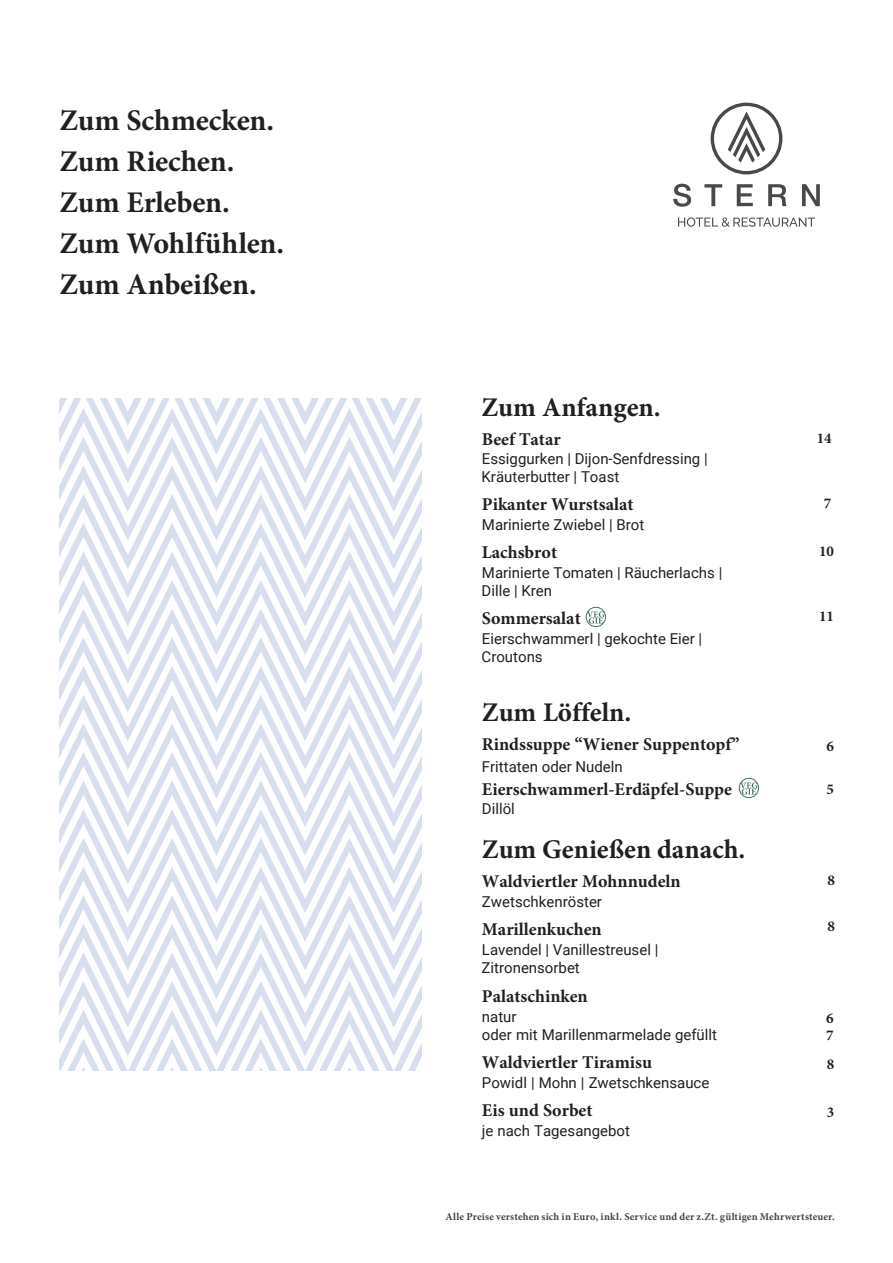
<style>
.page{position:relative;width:893px;height:1263px;background:#fff}
.page>*{position:absolute;margin:0;border:0;box-sizing:border-box;transform-origin:0 0}
.Zum_XY{font:700 30px/41.1px "Minion Pro";letter-spacing:-.005em;color:#231f20}
.Absatzformat_4{font:700 27px "Minion Pro";color:#231f20}
.Absatzformat_4-2{font:700 18px "Minion Pro";color:#231f20}
.Absatzformat_4-3{font:15px/18px "Roboto";color:#231f20}
.t1{font:700 15px "Minion Pro";color:#231f20}
.t2{font:700 10.5px "Minion Pro";letter-spacing:.01em;color:#414446}
</style>
<div class="page">
<svg style="left:60px;top:399px;width:361px;height:671px"></svg>
<svg style="left:711px;top:103px;width:71px;height:71px"></svg>
<svg style="left:673px;top:184px;width:18px;height:23px"></svg>
<svg style="left:704px;top:184px;width:18px;height:22px"></svg>
<svg style="left:737px;top:184px;width:16px;height:22px"></svg>
<svg style="left:768px;top:184px;width:19px;height:22px"></svg>
<svg style="left:802px;top:184px;width:18px;height:22px"></svg>
<svg style="left:678px;top:217px;width:137px;height:10px"></svg>
<div style="left:739px;top:778px;width:20px;height:20px;border:1px solid #487367;border-radius:50%"></div>
<svg style="left:740px;top:782px;width:18px;height:13px"></svg>
<div style="left:586px;top:607px;width:20px;height:20px;border:1px solid #487367;border-radius:50%"></div>
<svg style="left:587px;top:611px;width:18px;height:13px"></svg>
<p class="Zum_XY" style="left:60px;top:99px;width:226px">Zum Schmecken.<br>Zum Riechen.<br>Zum Erleben.<br>Zum Wohlfühlen.<br>Zum Anbeißen.</p>
<p class="Absatzformat_4" style="left:482px;top:388px;width:181px">Zum Anfangen.</p>
<p class="Absatzformat_4-2" style="left:482px;top:426px;width:80px">Beef Tatar</p>
<p class="Absatzformat_4-3" style="left:482px;top:449px;width:228px">Essiggurken | Dijon-Senfdressing |<br>Kräuterbutter | Toast</p>
<p class="Absatzformat_4-2" style="left:482px;top:491px;width:153px">Pikanter Wurstsalat</p>
<p class="Absatzformat_4-3" style="left:482px;top:515px;width:164px">Marinierte Zwiebel | Brot</p>
<p class="Absatzformat_4-2" style="left:482px;top:540px;width:77px">Lachsbrot</p>
<p class="Absatzformat_4-3" style="left:482px;top:563px;width:242px">Marinierte Tomaten | Räucherlachs |<br>Dille | Kren</p>
<p class="Absatzformat_4-2" style="left:482px;top:606px;width:100px">Sommersalat</p>
<p class="Absatzformat_4-3" style="left:482px;top:629px;width:222px">Eierschwammerl | gekochte Eier |<br>Croutons</p>
<p class="Absatzformat_4" style="left:482px;top:694px;width:151px">Zum Löffeln.</p>
<p class="Absatzformat_4-2" style="left:482px;top:732px;width:259px">Rindssuppe “Wiener Suppentopf”</p>
<p class="Absatzformat_4-3" style="left:482px;top:757px;width:142px">Frittaten oder Nudeln</p>
<p class="Absatzformat_4-2" style="left:482px;top:777px;width:252px">Eierschwammerl-Erdäpfel-Suppe</p>
<p class="Absatzformat_4-3" style="left:482px;top:799px;width:34px">Dillöl</p>
<p class="Absatzformat_4" style="left:482px;top:831px;width:265px">Zum Genießen danach.</p>
<p class="Absatzformat_4-2" style="left:482px;top:869px;width:200px">Waldviertler Mohnnudeln</p>
<p class="Absatzformat_4-3" style="left:482px;top:892px;width:122px">Zwetschkenröster</p>
<p class="Absatzformat_4-2" style="left:482px;top:917px;width:121px">Marillenkuchen</p>
<p class="Absatzformat_4-3" style="left:482px;top:940px;width:178px">Lavendel | Vanillestreusel |<br>Zitronensorbet</p>
<p class="Absatzformat_4-2" style="left:482px;top:984px;width:107px">Palatschinken</p>
<p class="Absatzformat_4-3" style="left:482px;top:1007px;width:237px">natur<br>oder mit Marillenmarmelade gefüllt</p>
<p class="Absatzformat_4-2" style="left:482px;top:1050px;width:172px">Waldviertler Tiramisu</p>
<p class="Absatzformat_4-3" style="left:482px;top:1073px;width:229px">Powidl | Mohn | Zwetschkensauce</p>
<p class="Absatzformat_4-2" style="left:482px;top:1098px;width:112px">Eis und Sorbet</p>
<p class="Absatzformat_4-3" style="left:482px;top:1121px;width:150px">je nach Tagesangebot</p>
<p class="t1" style="left:817px;top:428px;width:16px">14</p>
<p class="t1" style="left:824px;top:492px;width:9px">7</p>
<p class="t1" style="left:819px;top:541px;width:16px">10</p>
<p class="t1" style="left:819px;top:606px;width:16px">11</p>
<p class="t1" style="left:826px;top:735px;width:9px">6</p>
<p class="t1" style="left:826px;top:778px;width:9px">5</p>
<p class="t1" style="left:827px;top:869px;width:9px">8</p>
<p class="t1" style="left:827px;top:916px;width:9px">8</p>
<p class="t1" style="left:826px;top:1007px;width:9px">6</p>
<p class="t1" style="left:826px;top:1025px;width:9px">7</p>
<p class="t1" style="left:827px;top:1053px;width:9px">8</p>
<p class="t1" style="left:827px;top:1101px;width:9px">3</p>
<p class="t2" style="left:445px;top:1209px;width:391px">Alle Preise verstehen sich in Euro, inkl. Service und der z.Zt. gültigen Mehrwertsteuer.</p>
</div>
